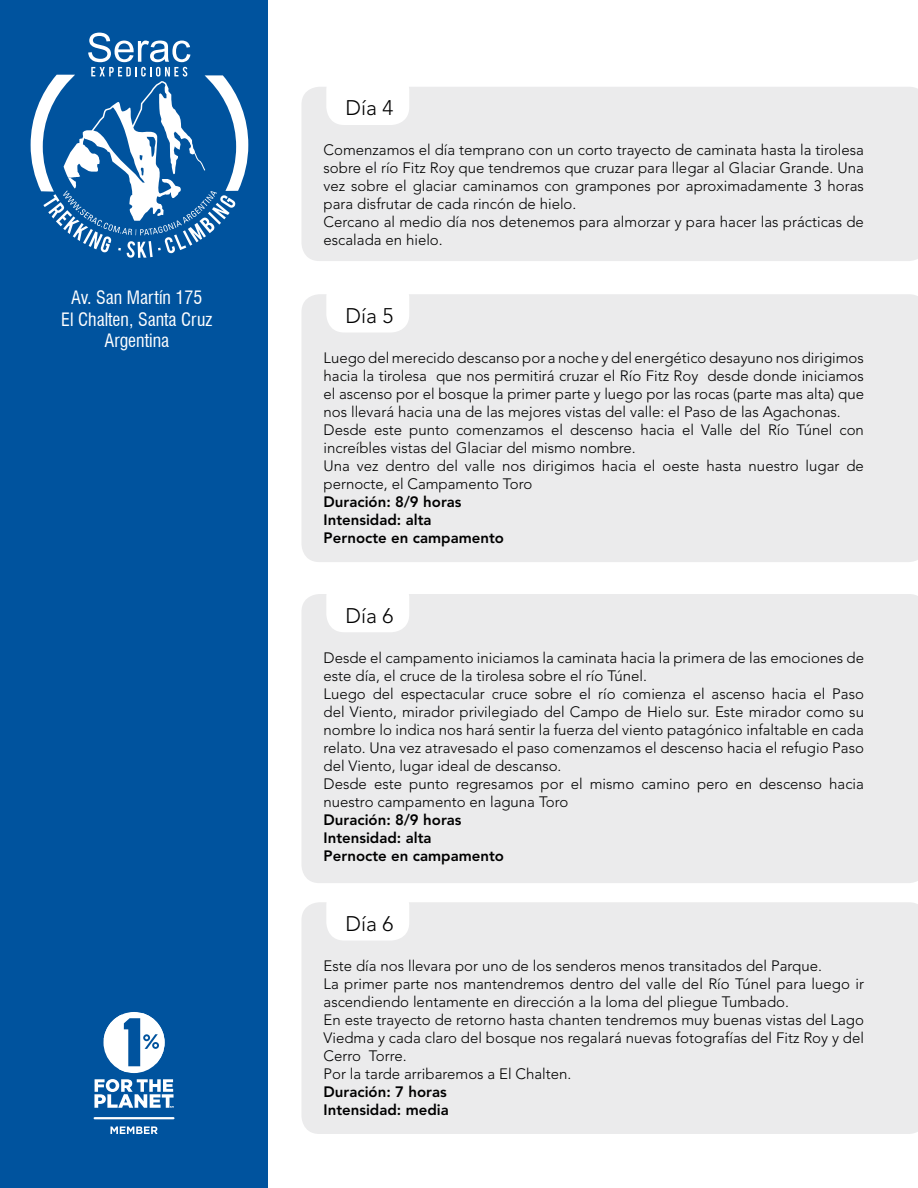
<style>
.page{position:relative;width:918px;height:1188px;background:#fff}
.page>*{position:absolute;margin:0;border:0;box-sizing:border-box;transform-origin:0 0}
.t1{font:300 21px "Avenir LT Std";color:#000}
.t2{font:condensed 18px/21.6px "Swiss 721 BT";color:#fff;text-align:center}
.t3{font:300 15px/18px "Avenir LT Std";color:#000}
.t4{font:800 15px/18px "Avenir LT Std";color:#000}
</style>
<div class="page">
<div style="left:301px;top:87px;width:617px;height:174px;background:#ebebec"></div>
<div style="left:301px;top:594px;width:617px;height:289px;background:#ebebec"></div>
<div style="left:301px;top:902px;width:617px;height:232px;background:#ebebec"></div>
<div style="left:301px;top:294px;width:617px;height:268px;background:#ebebec"></div>
<div style="left:326px;top:72px;width:83px;height:53px;background:#fff;border-radius:18px"></div>
<div style="left:326px;top:579px;width:83px;height:53px;background:#fff;border-radius:18px"></div>
<div style="left:326px;top:887px;width:83px;height:54px;background:#fff;border-radius:18px"></div>
<div style="left:326px;top:279px;width:83px;height:54px;background:#fff;border-radius:18px"></div>
<div style="left:0;top:0;width:267px;height:1188px;background:#00539e"></div>
<svg style="left:31px;top:33px;width:217px;height:225px"></svg>
<svg style="left:104px;top:1013px;width:61px;height:59px"></svg>
<hr style="left:95px;top:1117px;width:78px;height:2px;background:#fff">
<svg style="left:110px;top:1127px;width:48px;height:7px"></svg>
<svg style="left:94px;top:1079px;width:80px;height:29px"></svg>
<p class="t2" style="left:61px;top:287px;width:153px">Av. San Martín 175<br>El Chalten, Santa Cruz<br>Argentina</p>
<h1 class="t1" style="left:345px;top:96px;width:49px">Día 4</h1>
<p class="t3" style="left:324px;top:141px;width:542px">Comenzamos el día temprano con un corto trayecto de caminata hasta la tirolesa sobre el río Fitz Roy que tendremos que cruzar para llegar al Glaciar Grande. Una vez sobre el glaciar caminamos con grampones por aproximadamente 3 horas para disfrutar de cada rincón de hielo.<br>Cercano al medio día nos detenemos para almorzar y para hacer las prácticas de escalada en hielo.</p>
<h1 class="t1" style="left:345px;top:303px;width:49px">Día 5</h1>
<p class="t3" style="left:324px;top:349px;width:542px">Luego del merecido descanso por a noche y del energético desayuno nos dirigimos hacia la tirolesa que nos permitirá cruzar el Río Fitz Roy desde donde iniciamos el ascenso por el bosque la primer parte y luego por las rocas (parte mas alta) que nos llevará hacia una de las mejores vistas del valle: el Paso de las Agachonas.<br>Desde este punto comenzamos el descenso hacia el Valle del Río Túnel con increíbles vistas del Glaciar del mismo nombre.<br>Una vez dentro del valle nos dirigimos hacia el oeste hasta nuestro lugar de pernocte, el Campamento Toro</p>
<p class="t4" style="left:324px;top:493px;width:182px">Duración: 8/9 horas<br>Intensidad: alta<br>Pernocte en campamento</p>
<h1 class="t1" style="left:345px;top:603px;width:49px">Día 6</h1>
<p class="t3" style="left:324px;top:649px;width:542px">Desde el campamento iniciamos la caminata hacia la primera de las emociones de este día, el cruce de la tirolesa sobre el río Túnel.<br>Luego del espectacular cruce sobre el río comienza el ascenso hacia el Paso del Viento, mirador privilegiado del Campo de Hielo sur. Este mirador como su nombre lo indica nos hará sentir la fuerza del viento patagónico infaltable en cada relato. Una vez atravesado el paso comenzamos el descenso hacia el refugio Paso del Viento, lugar ideal de descanso.<br>Desde este punto regresamos por el mismo camino pero en descenso hacia nuestro campamento en laguna Toro</p>
<p class="t4" style="left:324px;top:811px;width:182px">Duración: 8/9 horas<br>Intensidad: alta<br>Pernocte en campamento</p>
<h1 class="t1" style="left:345px;top:911px;width:49px">Día 6</h1>
<p class="t3" style="left:324px;top:957px;width:542px">Este día nos llevara por uno de los senderos menos transitados del Parque.<br>La primer parte nos mantendremos dentro del valle del Río Túnel para luego ir ascendiendo lentamente en dirección a la loma del pliegue Tumbado.<br>En este trayecto de retorno hasta chanten tendremos muy buenas vistas del Lago Viedma y cada claro del bosque nos regalará nuevas fotografías del Fitz Roy y del Cerro Torre.<br>Por la tarde arribaremos a El Chalten.</p>
<p class="t4" style="left:324px;top:1083px;width:127px">Duración: 7 horas<br>Intensidad: media</p>
</div>
